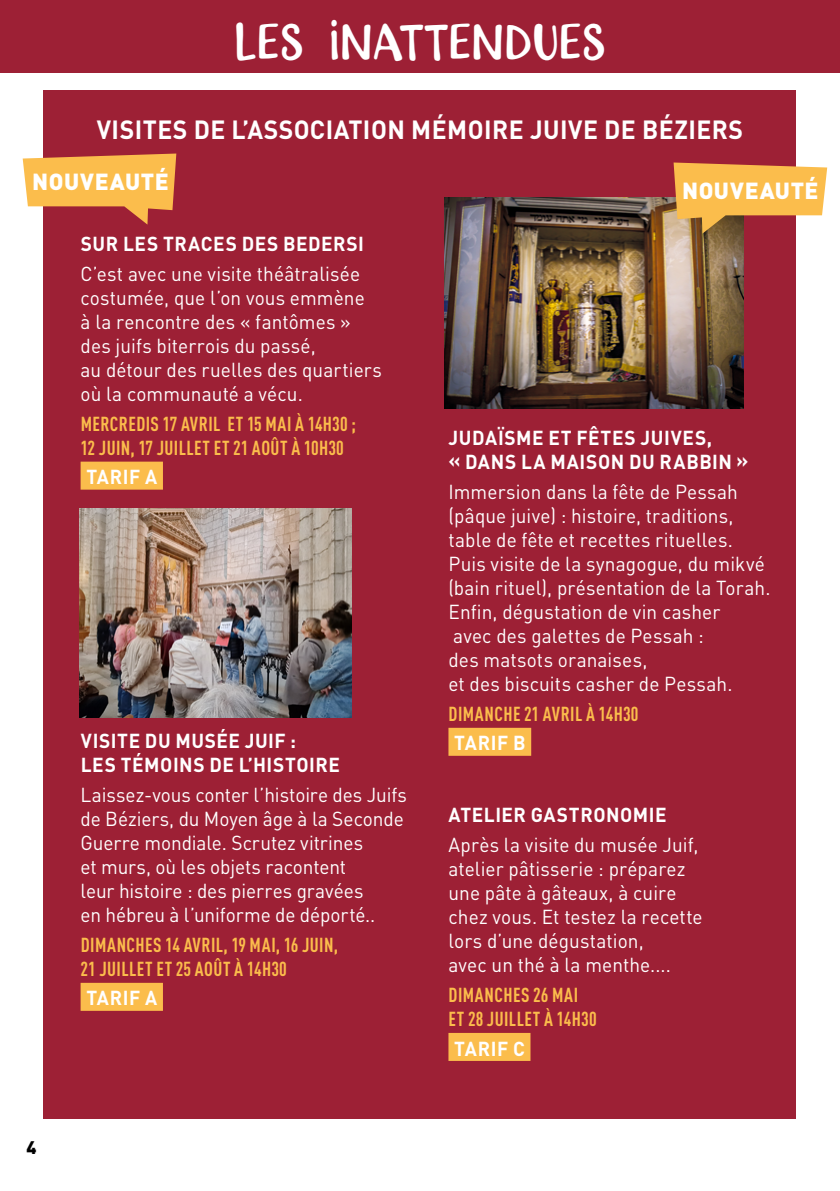
<style>
.page{position:relative;width:840px;height:1191px;background:#fff}
.page>*{position:absolute;margin:0;border:0;box-sizing:border-box;transform-origin:0 0}
.t1{font:48px "RWA Honeydew";color:#fff;scale:.95 1}
.t2{font:700 26px "DIN Pro";letter-spacing:.02em;color:#fff;scale:.95 1}
.t3{font:900 23px "DIN Pro";letter-spacing:.025em;color:#fff}
.t4{font:20px/24px "DIN Pro";letter-spacing:.005em;color:#fff;scale:.95 1}
.t5{font:700 condensed 20px/24px "DIN Pro";letter-spacing:.02em;color:#fbbd4c;scale:.95 1}
.t6{font:700 20px/24px "DIN Pro";letter-spacing:.03em;color:#fff;scale:.95 1}
.t7{font:900 18px "DIN Pro";color:#000}
</style>
<div class="page">
<div style="left:43px;top:90px;width:753px;height:1029px;background:#9d2035"></div>
<img style="left:444px;top:197px;width:299px;height:211px">
<img style="left:79px;top:508px;width:272px;height:209px">
<div style="left:0;top:0;width:839px;height:72px;background:#9d2035"></div>
<svg style="left:673px;top:162px;width:153px;height:71px"></svg>
<div style="left:81px;top:461px;width:82px;height:28px;background:#fbbd4c"></div>
<div style="left:81px;top:982px;width:82px;height:28px;background:#fbbd4c"></div>
<div style="left:448px;top:728px;width:83px;height:28px;background:#fbbd4c"></div>
<div style="left:448px;top:1033px;width:82px;height:28px;background:#fbbd4c"></div>
<svg style="left:23px;top:153px;width:153px;height:72px"></svg>
<h1 class="t1" style="left:234px;top:15px;width:392px">LES INATTENDUES</h1>
<h2 class="t2" style="left:97px;top:108px;width:681px">VISITES DE L’ASSOCIATION MÉMOIRE JUIVE DE BÉZIERS</h2>
<p class="t3" style="left:32px;top:162px;width:138px">NOUVEAUTÉ</p>
<p class="t3" style="left:681px;top:171px;width:138px">NOUVEAUTÉ</p>
<p class="t7" style="left:26px;top:1131px;width:12px">4</p>
<p class="t6" style="left:81px;top:230px;width:299px">SUR LES TRACES DES BEDERSI</p>
<p class="t4" style="left:81px;top:260px;width:318px">C’est avec une visite théâtralisée costumée, que l’on vous emmène<br>à la rencontre des « fantômes » des juifs biterrois du passé,<br>au détour des ruelles des quartiers où la communauté a vécu.</p>
<p class="t5" style="left:81px;top:410px;width:291px">MERCREDIS 17 AVRIL ET 15 MAI À 14H30 ;<br>12 JUIN, 17 JUILLET ET 21 AOÛT À 10H30</p>
<p class="t6" style="left:86px;top:463px;width:76px">TARIF A</p>
<p class="t6" style="left:81px;top:727px;width:274px">VISITE DU MUSÉE JUIF :<br>LES TÉMOINS DE L’HISTOIRE</p>
<p class="t4" style="left:81px;top:781px;width:345px">Laissez-vous conter l’histoire des Juifs de Béziers, du Moyen âge à la Seconde Guerre mondiale. Scrutez vitrines<br>et murs, où les objets racontent<br>leur histoire : des pierres gravées<br>en hébreu à l’uniforme de déporté..</p>
<p class="t5" style="left:81px;top:931px;width:272px">DIMANCHES 14 AVRIL, 19 MAI, 16 JUIN,<br>21 JUILLET ET 25 AOÛT À 14H30</p>
<p class="t6" style="left:86px;top:983px;width:76px">TARIF A</p>
<p class="t6" style="left:448px;top:424px;width:317px">JUDAÏSME ET FÊTES JUIVES,<br>« DANS LA MAISON DU RABBIN »</p>
<p class="t4" style="left:448px;top:478px;width:340px">Immersion dans la fête de Pessah (pâque juive) : histoire, traditions, table de fête et recettes rituelles.<br>Puis visite de la synagogue, du mikvé (bain rituel), présentation de la Torah.<br>Enfin, dégustation de vin casher<br>avec des galettes de Pessah :<br>des matsots oranaises,<br>et des biscuits casher de Pessah.</p>
<p class="t5" style="left:448px;top:700px;width:201px">DIMANCHE 21 AVRIL À 14H30</p>
<p class="t6" style="left:454px;top:729px;width:76px">TARIF B</p>
<p class="t6" style="left:448px;top:801px;width:231px">ATELIER GASTRONOMIE</p>
<p class="t4" style="left:448px;top:831px;width:269px">Après la visite du musée Juif, atelier pâtisserie : préparez une pâte à gâteaux, à cuire chez vous. Et testez la recette lors d’une dégustation,<br>avec un thé à la menthe....</p>
<p class="t5" style="left:448px;top:981px;width:157px">DIMANCHES 26 MAI<br>ET 28 JUILLET À 14H30</p>
<p class="t6" style="left:454px;top:1034px;width:76px">TARIF C</p>
</div>
